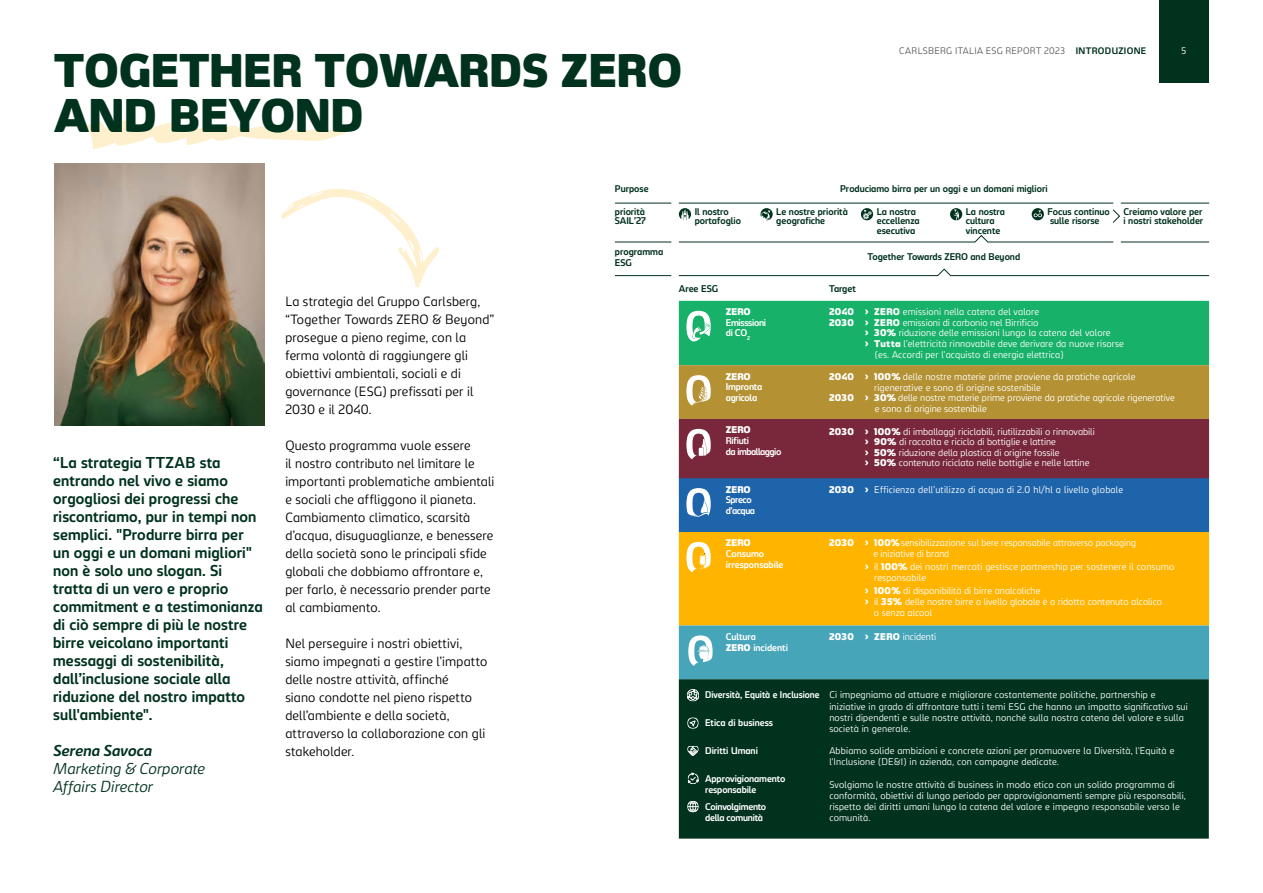
<style>
.page{position:relative;width:1263px;height:893px;background:#fff}
.page>*{position:absolute;margin:0;border:0;box-sizing:border-box;transform-origin:0 0}
.t1{font:900 45px/45px "Carlsberg Sans";color:#00321e}
.t2{font:700 15px/18px "Carlsberg Sans";letter-spacing:.01em;color:#00321e}
.t3{font:italic 300 15px/18px "Carlsberg Sans";letter-spacing:.01em;color:#00321e}
.t4{font:italic 700 15px "Carlsberg Sans";letter-spacing:.005em;color:#00321e}
.t5{font:300 12.75px/18px "Carlsberg Sans";letter-spacing:.015em;color:#000}
.t6{font:300 9.3px/11.1px "Carlsberg Sans";letter-spacing:.01em;color:#fff}
.t7{font:700 9.3px/9.3px "Carlsberg Sans";color:#00321e}
.t8{font:700 9.3px/10.6px "Carlsberg Sans";letter-spacing:-.01em;color:#fff}
.t9{font:900 9.3px/10.6px "Carlsberg Sans";letter-spacing:.02em;color:#fff}
.t10{font:700 9.3px/10.6px "Carlsberg Sans";letter-spacing:-.03em;color:#fff}
.t11{font:700 9.3px/10.6px "Carlsberg Sans";letter-spacing:-.05em;color:#fff}
.t12{font:700 9.3px "Carlsberg Sans";letter-spacing:-.01em;color:#fff;scale:.96 1}
.t13{font:300 9px "Carlsberg Sans";letter-spacing:.035em;color:#5a5a5a}
.t14{font:300 9px "Carlsberg Sans";color:#fff}
.s1{font-weight:700;color:#00321e}
.s2{font-weight:900}
.s3{font-weight:300}
</style>
<div class="page">
<div style="left:1159px;top:0;width:50px;height:83px;background:#00321e"></div>
<div style="left:679px;top:532px;width:530px;height:93px;background:#ffb400"></div>
<svg style="left:679px;top:301px;width:530px;height:231px;background:#587662"></svg>
<svg style="left:686px;top:542px;width:25px;height:30px"></svg>
<div style="left:679px;top:625px;width:530px;height:54px;background:#46a5b9"></div>
<div style="left:679px;top:679px;width:530px;height:160px;background:#00321e"></div>
<svg style="left:687px;top:689px;width:12px;height:12px"></svg>
<svg style="left:687px;top:717px;width:11px;height:12px"></svg>
<svg style="left:687px;top:746px;width:11px;height:10px"></svg>
<svg style="left:688px;top:772px;width:11px;height:12px"></svg>
<svg style="left:687px;top:801px;width:11px;height:11px"></svg>
<hr style="left:615px;top:203px;width:56px;height:1px;background:#00321e">
<hr style="left:615px;top:242px;width:56px;height:1px;background:#00321e">
<hr style="left:615px;top:275px;width:56px;height:1px;background:#00321e">
<hr style="left:679px;top:203px;width:434px;height:1px;background:#00321e">
<hr style="left:1121px;top:203px;width:88px;height:1px;background:#00321e">
<hr style="left:1121px;top:242px;width:88px;height:1px;background:#00321e">
<svg style="left:678px;top:268px;width:532px;height:8px"></svg>
<svg style="left:679px;top:208px;width:12px;height:12px"></svg>
<svg style="left:760px;top:208px;width:13px;height:12px"></svg>
<svg style="left:861px;top:208px;width:12px;height:12px"></svg>
<svg style="left:950px;top:208px;width:12px;height:12px"></svg>
<svg style="left:1032px;top:208px;width:12px;height:12px"></svg>
<svg style="left:678px;top:235px;width:436px;height:8px"></svg>
<svg style="left:1112px;top:209px;width:8px;height:14px"></svg>
<svg style="left:85px;top:119px;width:264px;height:30px"></svg>
<img style="left:54px;top:163px;width:210px;height:263px">
<svg style="left:281px;top:189px;width:159px;height:99px"></svg>
<h1 class="t1" style="left:54px;top:45px;width:630px">TOGETHER TOWARDS ZERO<br>AND BEYOND</h1>
<p class="t13" style="left:899px;top:45px;width:248px">CARLSBERG ITALIA ESG REPORT 2023 <span class="s1">INTRODUZIONE</span></p>
<p class="t14" style="left:1181px;top:45px;width:6px">5</p>
<p class="t2" style="left:53px;top:453px;width:211px">“La strategia TTZAB sta entrando nel vivo e siamo orgogliosi dei progressi che riscontriamo, pur in tempi non semplici. "Produrre birra per un oggi e un domani migliori" non è solo uno slogan. Si tratta di un vero e proprio commitment e a testimonianza di ciò sempre di più le nostre birre veicolano importanti messaggi di sostenibilità, dall’inclusione sociale alla riduzione del nostro impatto sull'ambiente".</p>
<h2 class="t4" style="left:53px;top:740px;width:100px">Serena Savoca</h2>
<h2 class="t3" style="left:53px;top:759px;width:153px">Marketing &amp; Corporate<br>Affairs Director</h2>
<h3 class="t5" style="left:285px;top:292px;width:210px">La strategia del Gruppo Carlsberg, “Together Towards ZERO &amp; Beyond” prosegue a pieno regime, con la ferma volontà di raggiungere gli obiettivi ambientali, sociali e di governance (ESG) prefissati per il<br>2030 e il 2040.</h3>
<p class="t5" style="left:285px;top:436px;width:211px">Questo programma vuole essere<br>il nostro contributo nel limitare le importanti problematiche ambientali e sociali che affliggono il pianeta.<br>Cambiamento climatico, scarsità d’acqua, disuguaglianze, e benessere della società sono le principali sfide globali che dobbiamo affrontare e, per farlo, è necessario prender parte al cambiamento.</p>
<h3 class="t5" style="left:285px;top:634px;width:203px">Nel perseguire i nostri obiettivi, siamo impegnati a gestire l’impatto delle nostre attività, affinché<br>siano condotte nel pieno rispetto dell’ambiente e della società, attraverso la collaborazione con gli stakeholder.</h3>
<p class="t7" style="left:615px;top:183px;width:35px">Purpose</p>
<p class="t7" style="left:840px;top:183px;width:209px">Produciamo birra per un oggi e un domani migliori</p>
<p class="t7" style="left:615px;top:207px;width:32px">priorità<br>SAIL’27</p>
<p class="t7" style="left:695px;top:207px;width:48px">Il nostro portafoglio</p>
<p class="t7" style="left:776px;top:207px;width:73px">Le nostre priorità geografiche</p>
<p class="t7" style="left:877px;top:207px;width:45px">La nostra eccellenza esecutiva</p>
<p class="t7" style="left:966px;top:207px;width:41px">La nostra cultura vincente</p>
<p class="t7" style="left:1047px;top:207px;width:64px">Focus continuo sulle risorse</p>
<p class="t7" style="left:1123px;top:207px;width:81px">Creiamo valore per i nostri stakeholder</p>
<p class="t7" style="left:615px;top:246px;width:50px;line-height:11.1px">programma<br>ESG</p>
<p class="t7" style="left:868px;top:252px;width:154px">Together Towards ZERO and Beyond</p>
<p class="t7" style="left:679px;top:284px;width:41px">Aree ESG</p>
<p class="t7" style="left:829px;top:284px;width:28px">Target</p>
<p class="t9" style="left:726px;top:306px;width:26px">ZERO</p>
<p class="t10" style="left:726px;top:317px;width:42px">Emisssioni di CO<sub>2</sub></p>
<p class="t9" style="left:829px;top:306px;width:26px">2040<br>2030</p>
<p class="t6" style="left:865px;top:306px;width:176px"><span class="s2">› ZERO</span> emissioni nella catena del valore</p>
<p class="t6" style="left:865px;top:316px;width:175px"><span class="s2">› ZERO</span> emissioni di carbonio nel Birrificio</p>
<p class="t6" style="left:865px;top:327px;width:247px"><span class="s2">› 30%</span> riduzione delle emissioni lungo la catena del valore</p>
<p class="t6" style="left:865px;top:338px;width:261px"><span class="s2">› Tutta</span> l’elettricità rinnovabile deve derivare da nuove risorse</p>
<p class="t6" style="left:875px;top:349px;width:190px">(es. Accordi per l’acquisto di energia elettrica)</p>
<p class="t9" style="left:726px;top:370px;width:26px">ZERO</p>
<p class="t8" style="left:726px;top:381px;width:38px">Impronta agricola</p>
<p class="t9" style="left:829px;top:370px;width:26px">2040</p>
<p class="t9" style="left:829px;top:392px;width:26px">2030</p>
<p class="t6" style="left:874px;top:370px;width:263px;text-indent:-9px"><span class="s2">› 100%</span> delle nostre materie prime proviene da pratiche agricole rigenerative e sono di origine sostenibile</p>
<p class="t6" style="left:875px;top:391px;width:302px;text-indent:-10px"><span class="s2">› 30%</span> delle nostre materie prime proviene da pratiche agricole rigenerative e sono di origine sostenibile</p>
<p class="t9" style="left:726px;top:424px;width:26px">ZERO</p>
<p class="t11" style="left:726px;top:435px;width:57px">Rifiuti<br>da imballaggio</p>
<p class="t6" style="left:865px;top:425px;width:231px;line-height:10.6px;text-indent:-36px"><span class="s2">2030 › 100%</span> di imballaggi riciclabili, riutilizzabili o rinnovabili <span class="s2">› 90%</span> di raccolta e riciclo di bottiglie e lattine<br><span class="s2">› 50%</span> riduzione della plastica di origine fossile<br><span class="s2">› 50%</span> contenuto riciclato nelle bottiglie e nelle lattine</p>
<p class="t9" style="left:726px;top:483px;width:26px">ZERO</p>
<p class="t11" style="left:726px;top:494px;width:31px">Spreco d’acqua</p>
<p class="t6" style="left:829px;top:483px;width:296px"><span class="s2">2030 ›</span> Efficienza dell’utilizzo di acqua di 2.0 hl/hl a livello globale</p>
<p class="t9" style="left:726px;top:537px;width:26px">ZERO</p>
<p class="t8" style="left:726px;top:548px;width:59px">Consumo irresponsabile</p>
<p class="t9" style="left:829px;top:537px;width:41px">2030 ›</p>
<p class="t6" style="left:873px;top:537px;width:264px"><span class="s2">100%</span>sensibilizzazione sul bere responsabile attraverso packaging e iniziative di brand</p>
<p class="t6" style="left:874px;top:561px;width:302px;text-indent:-9px"><span class="s2">›</span> il <span class="s2">100%</span> dei nostri mercati gestisce partnership per sostenere il consumo responsabile</p>
<p class="t6" style="left:865px;top:585px;width:177px;line-height:10.6px"><span class="s2">› 100%</span> di disponibilità di birre analcoliche <span class="s2">›</span></p>
<p class="t6" style="left:874px;top:595px;width:290px">il <span class="s2">35%</span> delle nostre birre a livello globale è a ridotto contenuto alcolico o senza alcool</p>
<p class="t8" style="left:726px;top:631px;width:64px;line-height:11.1px">Cultura<br><span class="s2">ZERO</span> incidenti</p>
<p class="t9" style="left:829px;top:631px;width:109px">2030 › ZERO <span class="s3">incidenti</span></p>
<p class="t12" style="left:705px;top:688px;width:121px">Diversità, Equità e Inclusione</p>
<p class="t8" style="left:705px;top:717px;width:69px">Etica di business</p>
<p class="t8" style="left:705px;top:745px;width:54px">Diritti Umani</p>
<p class="t8" style="left:705px;top:772px;width:82px;line-height:11.1px">Approvigionamento responsabile</p>
<p class="t10" style="left:705px;top:800px;width:63px;line-height:11.1px">Coinvolgimento della comunità</p>
<p class="t6" style="left:829px;top:689px;width:360px">Ci impegniamo ad attuare e migliorare costantemente politiche, partnership e iniziative in grado di affrontare tutti i temi ESG che hanno un impatto significativo sui nostri dipendenti e sulle nostre attività, nonché sulla nostra catena del valore e sulla società in generale.</p>
<p class="t6" style="left:829px;top:745px;width:347px">Abbiamo solide ambizioni e concrete azioni per promuovere la Diversità, l'Equità e l'Inclusione (DE&amp;I) in azienda, con campagne dedicate.</p>
<p class="t6" style="left:829px;top:778px;width:358px">Svolgiamo le nostre attività di business in modo etico con un solido programma di conformità, obiettivi di lungo periodo per approvigionamenti sempre più responsabili, rispetto dei diritti umani lungo la catena del valore e impegno responsabile verso le comunità.</p>
</div>
